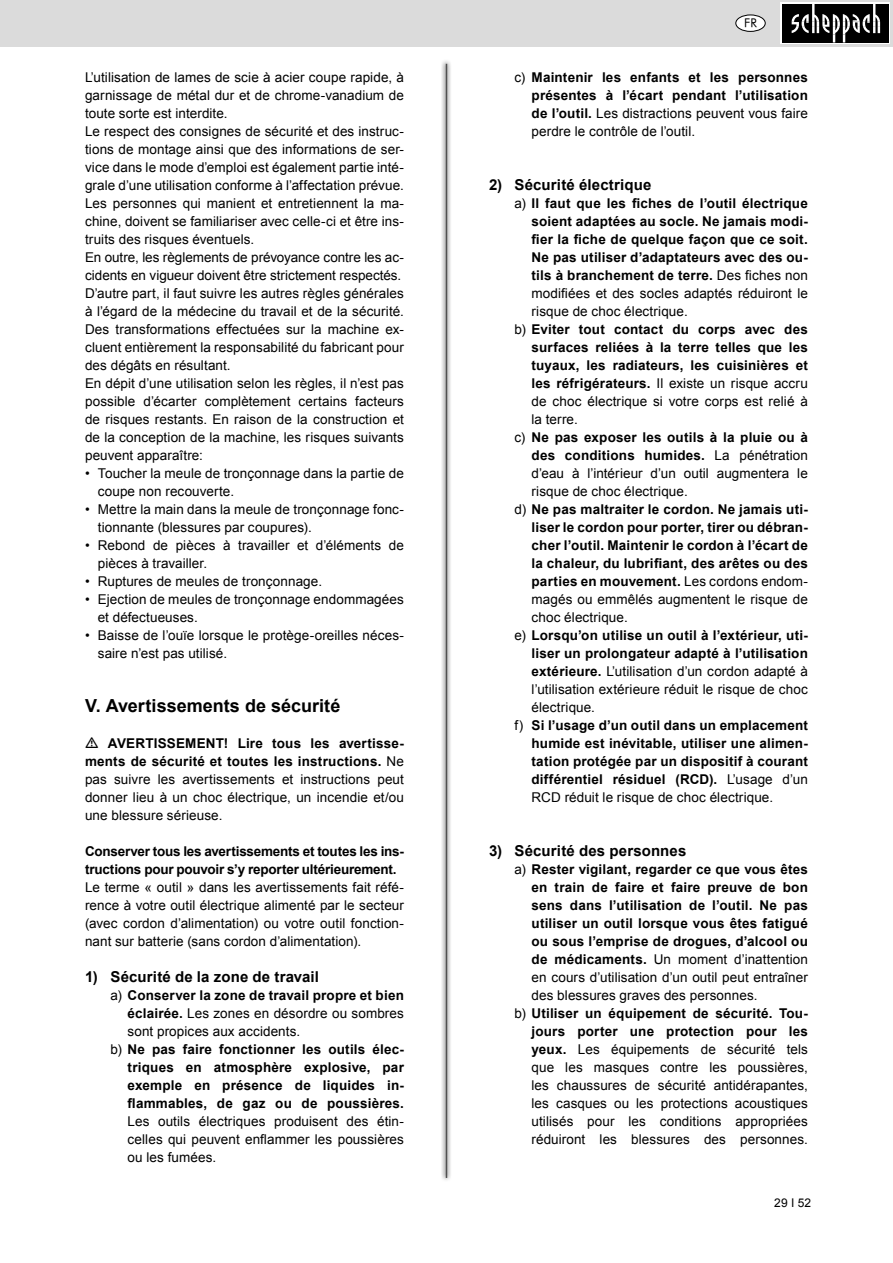
<style>
.page{position:relative;width:893px;height:1263px;background:#fff}
.page>*{position:absolute;margin:0;border:0;box-sizing:border-box;transform-origin:0 0}
.Chapter_headings{font:700 18px "Arial";color:#000}
.t1{font:700 15px "Arial";letter-spacing:.01em;color:#000}
.Continous_texxt{font:13.5px/18px "Arial";letter-spacing:.005em;color:#000;text-align:justify}
.Continous_texxt-2{font:700 13.5px/18px "Arial";letter-spacing:.015em;color:#000;text-align:justify}
.Continous_texxt-3{font:700 13.5px/18px "Arial";letter-spacing:-.015em;color:#000}
.t2{font:12px "Arial";color:#000}
.t3{font:12px "Futura Book BT";color:#000}
.s1{font-weight:700}
.s2{font-weight:400}
</style>
<div class="page">
<div style="left:0;top:0;width:893px;height:46px;background:#dbdbdb"></div>
<div style="left:780px;top:2px;width:110px;height:42px;background:linear-gradient(to right,#040404,#060606)"></div>
<div style="left:782px;top:4px;width:106px;height:38px;background:#000"></div>
<svg style="left:792px;top:4px;width:88px;height:38px"></svg>
<svg style="left:441px;top:61px;width:10px;height:1119px"></svg>
<hr style="left:446px;top:64px;width:1px;height:1114px;background:#505050">
<div style="left:736px;top:15px;width:29px;height:16px;background:#fff;border-radius:50%"></div>
<div style="left:735px;top:15px;width:31px;height:17px;border:1px solid #000;border-radius:50%"></div>
<p class="Continous_texxt" style="left:85px;top:68px;width:320px">Lʼutilisation de lames de scie à acier coupe rapide, à garnissage de métal dur et de chrome-vanadium de toute sorte est interdite.</p>
<p class="Continous_texxt" style="left:85px;top:122px;width:320px">Le respect des consignes de sécurité et des instruc&shy;tions de montage ainsi que des informations de ser&shy;vice dans le mode dʼemploi est également partie inté&shy;grale dʼune utilisation conforme à lʼaffectation prévue.</p>
<p class="Continous_texxt" style="left:85px;top:194px;width:320px">Les personnes qui manient et entretiennent la ma&shy;chine, doivent se familiariser avec celle-ci et être ins&shy;truits des risques éventuels.</p>
<p class="Continous_texxt" style="left:85px;top:248px;width:320px">En outre, les règlements de prévoyance contre les ac&shy;cidents en vigueur doivent être strictement respectés.</p>
<p class="Continous_texxt" style="left:85px;top:284px;width:320px">Dʼautre part, il faut suivre les autres règles générales à lʼégard de la médecine du travail et de la sécurité.<br>Des transformations effectuées sur la machine ex&shy;cluent entièrement la responsabilité du fabricant pour des dégâts en résultant.</p>
<p class="Continous_texxt" style="left:85px;top:374px;width:320px">En dépit dʼune utilisation selon les règles, il nʼest pas possible dʼécarter complètement certains facteurs de risques restants. En raison de la construction et de la conception de la machine, les risques suivants peuvent apparaître:</p>
<p class="Continous_texxt" style="left:98px;top:464px;width:308px;text-indent:-13px">• Toucher la meule de tronçonnage dans la partie de coupe non recouverte.</p>
<p class="Continous_texxt" style="left:98px;top:500px;width:308px;text-indent:-13px">• Mettre la main dans la meule de tronçonnage fonc&shy;tionnante (blessures par coupures).</p>
<p class="Continous_texxt" style="left:98px;top:536px;width:308px;text-indent:-13px">• Rebond de pièces à travailler et dʼéléments de pièces à travailler.</p>
<p class="Continous_texxt" style="left:85px;top:572px;width:239px">• Ruptures de meules de tronçonnage.</p>
<p class="Continous_texxt" style="left:98px;top:590px;width:308px;text-indent:-13px">• Ejection de meules de tronçonnage endommagées et défectueuses.</p>
<p class="Continous_texxt" style="left:98px;top:626px;width:308px;text-indent:-13px">• Baisse de lʼouïe lorsque le protège-oreilles néces&shy;saire nʼest pas utilisé.</p>
<p class="Chapter_headings" style="left:85px;top:693px;width:257px">V. Avertissements de sécurité</p>
<p class="Continous_texxt" style="left:85px;top:734px;width:320px;text-indent:23px"><span class="s1">AVERTISSEMENT! Lire tous les avertisse&shy;ments de sécurité et toutes les instructions.</span> Ne pas suivre les avertissements et instructions peut donner lieu à un choc électrique, un incendie et/ou une blessure sérieuse.</p>
<p class="Continous_texxt-3" style="left:85px;top:842px;width:320px">Conserver tous les avertissements et toutes les ins&shy;tructions pour pouvoir s’y reporter ultérieurement.</p>
<p class="Continous_texxt" style="left:85px;top:878px;width:320px">Le terme « outil » dans les avertissements fait réfé&shy;rence à votre outil électrique alimenté par le secteur (avec cordon d’alimentation) ou votre outil fonction&shy;nant sur batterie (sans cordon d’alimentation).</p>
<p class="t1" style="left:85px;top:967px;width:235px">1) Sécurité de la zone de travail</p>
<p class="Continous_texxt" style="left:128px;top:986px;width:278px;text-indent:-17px">a) <span class="s1">Conserver la zone de travail propre et bien éclairée.</span> Les zones en désordre ou sombres sont propices aux accidents.</p>
<p class="Continous_texxt-2" style="left:128px;top:1040px;width:278px;text-indent:-17px"><span class="s2">b)</span> Ne pas faire fonctionner les outils élec&shy;triques en atmosphère explosive, par exemple en présence de liquides in&shy;flammables, de gaz ou de poussières.<br><span class="s2">Les outils électriques produisent des étin&shy;celles qui peuvent enflammer les poussières ou les fumées.</span></p>
<p class="t3" style="left:744px;top:15px;width:14px">FR</p>
<p class="Continous_texxt-2" style="left:531px;top:68px;width:278px;text-indent:-17px"><span class="s2">c)</span> Maintenir les enfants et les personnes présentes à l’écart pendant l’utilisation de l’outil. <span class="s2">Les distractions peuvent vous faire perdre le contrôle de l’outil.</span></p>
<p class="t1" style="left:489px;top:175px;width:164px">2) Sécurité électrique</p>
<p class="Continous_texxt-2" style="left:531px;top:194px;width:278px;text-indent:-17px"><span class="s2">a)</span> Il faut que les fiches de l’outil électrique soient adaptées au socle. Ne jamais modi&shy;fier la fiche de quelque façon que ce soit.<br>Ne pas utiliser d’adaptateurs avec des ou&shy;tils à branchement de terre. <span class="s2">Des fiches non modifiées et des socles adaptés réduiront le risque de choc électrique.</span></p>
<p class="Continous_texxt-2" style="left:531px;top:320px;width:278px;text-indent:-17px"><span class="s2">b)</span> Eviter tout contact du corps avec des surfaces reliées à la terre telles que les tuyaux, les radiateurs, les cuisinières et les réfrigérateurs. <span class="s2">Il existe un risque accru de choc électrique si votre corps est relié à la terre.</span></p>
<p class="Continous_texxt" style="left:531px;top:428px;width:278px;text-indent:-17px">c) <span class="s1">Ne pas exposer les outils à la pluie ou à des conditions humides.</span> La pénétration d’eau à l’intérieur d’un outil augmentera le risque de choc électrique.</p>
<p class="Continous_texxt-2" style="left:531px;top:500px;width:278px;text-indent:-17px"><span class="s2">d)</span> Ne pas maltraiter le cordon. Ne jamais uti&shy;liser le cordon pour porter, tirer ou débran&shy;cher l’outil. Maintenir le cordon à l’écart de la chaleur, du lubrifiant, des arêtes ou des parties en mouvement. <span class="s2">Les cordons endom&shy;magés ou emmêlés augmentent le risque de choc électrique.</span></p>
<p class="Continous_texxt-2" style="left:531px;top:626px;width:278px;text-indent:-17px"><span class="s2">e)</span> Lorsqu’on utilise un outil à l’extérieur, uti&shy;liser un prolongateur adapté à l’utilisation extérieure. <span class="s2">L’utilisation d’un cordon adapté à l’utilisation extérieure réduit le risque de choc électrique.</span></p>
<p class="Continous_texxt-2" style="left:531px;top:716px;width:278px;text-indent:-17px"><span class="s2">f)</span> Si l’usage d’un outil dans un emplacement humide est inévitable, utiliser une alimen&shy;tation protégée par un dispositif à courant différentiel résiduel (RCD). <span class="s2">L’usage d’un RCD réduit le risque de choc électrique.</span></p>
<p class="t1" style="left:489px;top:841px;width:199px">3) Sécurité des personnes</p>
<p class="Continous_texxt-2" style="left:531px;top:860px;width:278px;text-indent:-17px"><span class="s2">a)</span> Rester vigilant, regarder ce que vous êtes en train de faire et faire preuve de bon sens dans l’utilisation de l’outil. Ne pas utiliser un outil lorsque vous êtes fatigué ou sous l’emprise de drogues, d’alcool ou de médicaments. <span class="s2">Un moment d’inattention en cours d’utilisation d’un outil peut entraîner des blessures graves des personnes.</span></p>
<p class="Continous_texxt" style="left:531px;top:1004px;width:278px;text-indent:-17px">b) <span class="s1">Utiliser un équipement de sécurité. Tou&shy;jours porter une protection pour les yeux.</span> Les équipements de sécurité tels que les masques contre les poussières, les chaussures de sécurité antidérapantes, les casques ou les protections acoustiques utilisés pour les conditions appropriées réduiront les blessures des personnes.</p>
<p class="t2" style="left:774px;top:1194px;width:38px">29 І 52</p>
</div>
